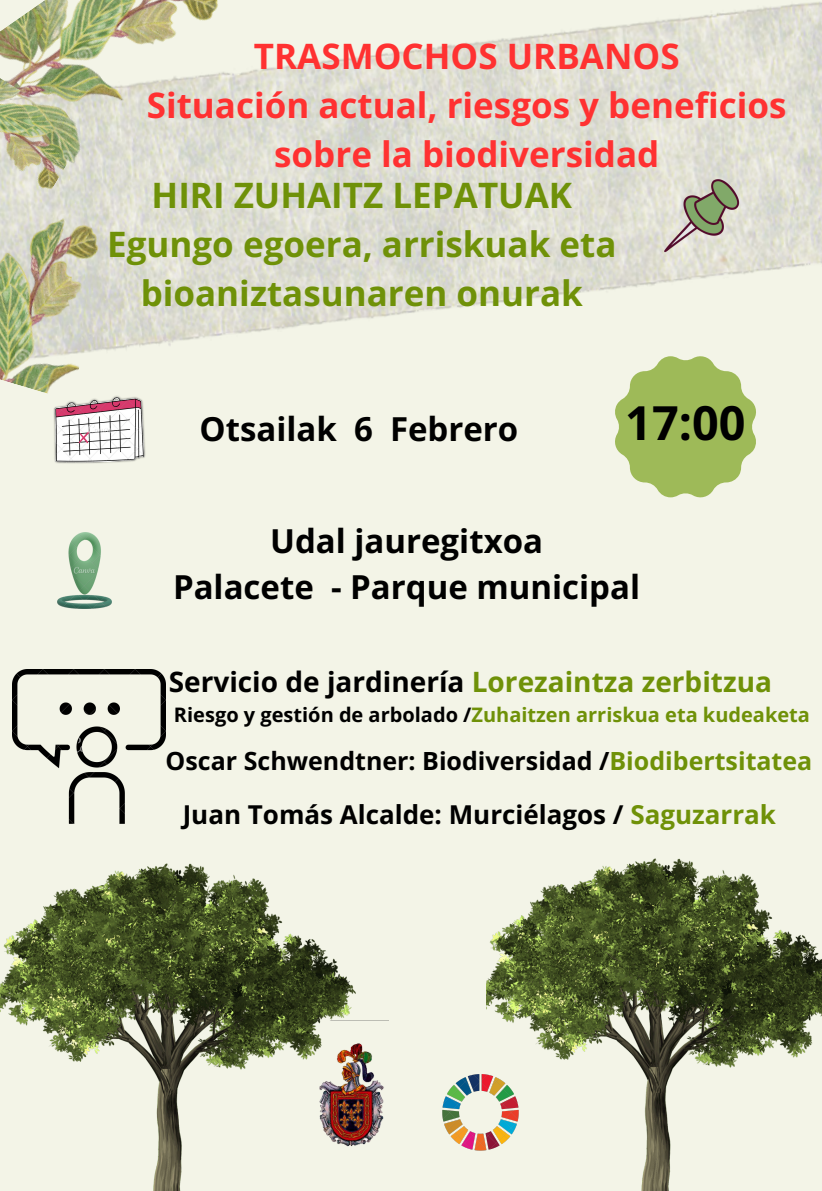
<style>
.page{position:relative;width:822px;height:1191px;background:#fff}
.page>*{position:absolute;margin:0;border:0;box-sizing:border-box;transform-origin:0 0}
.t1{font:700 46.8px "Open Sans";color:#000}
.t2{font:700 35px/48.8px "Open Sans";color:#ff3131;text-align:center}
.t3{font:700 35px/48.8px "Open Sans";color:#6f9108;text-align:center}
.t4{font:700 33px/45.8px "Open Sans";color:#000;text-align:center}
.t5{font:700 28px "Open Sans";color:#000}
.t6{font:700 26px "Open Sans";color:#000}
.t7{font:700 25px "Open Sans";color:#000}
.t8{font:700 20px "Open Sans";color:#6f9108}
.s1{color:#6f9108}
.s2{color:#000}
</style>
<div class="page">
<div style="left:0;top:0;width:822px;height:1190px;background:#f3f4e7"></div>
<img style="left:130px;top:2px;width:692px;height:344px">
<img style="left:659px;top:174px;width:85px;height:83px">
<img style="left:0;top:0;width:265px;height:212px">
<img style="left:0;top:157px;width:130px;height:237px">
<img style="left:0;top:78px;width:87px;height:157px">
<img style="left:0;top:863px;width:356px;height:327px">
<img style="left:487px;top:858px;width:335px;height:332px">
<svg style="left:615px;top:356px;width:141px;height:141px"></svg>
<img style="left:58px;top:533px;width:53px;height:75px">
<img style="left:53px;top:396px;width:93px;height:68px">
<img style="left:12px;top:669px;width:154px;height:154px">
<img style="left:443px;top:1074px;width:76px;height:75px">
<img style="left:287px;top:1020px;width:102px;height:143px">
<p class="t2" style="left:147px;top:31px;width:641px">TRASMOCHOS URBANOS<br>Situación actual, riesgos y beneficios sobre la biodiversidad</p>
<h2 class="t3" style="left:107px;top:170px;width:511px">HIRI ZUHAITZ LEPATUAK<br>Egungo egoera, arriskuak eta bioaniztasunaren onurak</h2>
<h1 class="t4" style="left:199px;top:405px;width:320px">Otsailak 6 Febrero</h1>
<p class="t1" style="left:625px;top:390px;width:122px">17:00</p>
<p class="t4" style="left:173px;top:517px;width:469px">Udal jauregitxoa<br>Palacete - Parque municipal</p>
<h2 class="t5" style="left:169px;top:661px;width:605px">Servicio de jardinería <span class="s1">Lorezaintza zerbitzua</span></h2>
<h2 class="t8" style="left:174px;top:700px;width:637px"><span class="s2">Riesgo y gestión de arbolado /</span>Zuhaitzen arriskua eta kudeaketa</h2>
<h2 class="t7" style="left:166px;top:743px;width:648px">Oscar Schwendtner: Biodiversidad /<span class="s1">Biodibertsitatea</span></h2>
<p class="t6" style="left:183px;top:795px;width:595px">Juan Tomás Alcalde: Murciélagos / <span class="s1">Saguzarrak</span></p>
</div>
